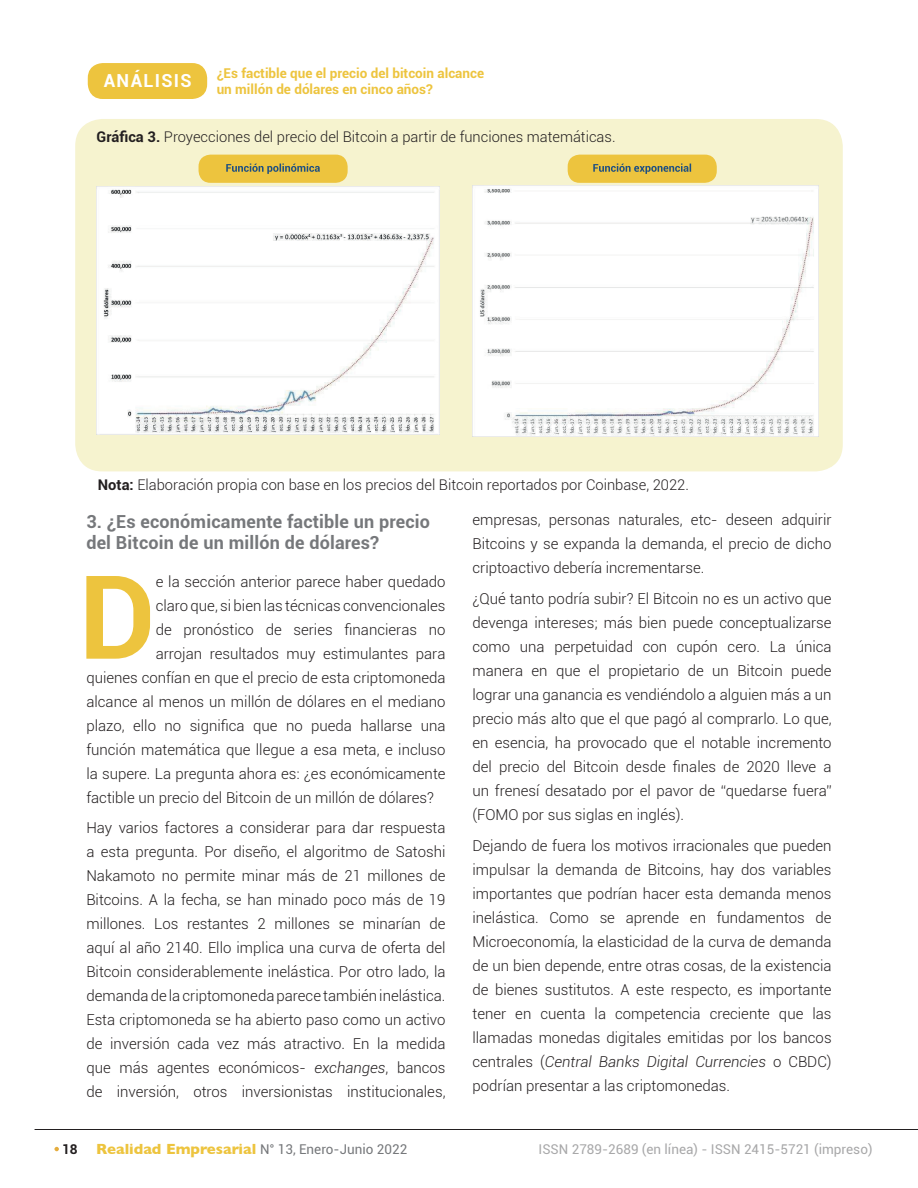
<style>
.page{position:relative;width:918px;height:1188px;background:#fff}
.page>*{position:absolute;margin:0;border:0;box-sizing:border-box;transform-origin:0 0}
.t1{font:700 116.25px "Roboto";color:#edc43e}
.t2{font:700 18px/21.6px "Roboto";letter-spacing:.01em;color:#76787b}
.t3{font:700 18px "Roboto";letter-spacing:.075em;color:#fff}
.t4{font:300 15px/24px "Roboto";color:#231f20;text-align:justify}
.t5{font:300 14.7px "Roboto";color:#231f20}
.t6{font:700 13.5px/16.2px "Roboto";color:#edc43e}
.t7{font:13.5px "Roboto";color:#a8a8a9}
.t8{font:13.5px "Roboto";color:#76787b}
.s1{font-weight:700}
.s2{font-style:italic}
.s3{font-weight:700;color:#231f20}
.s4{font-family:"Gill Sans";font-weight:700;font-size:15px;color:#edc43e}
</style>
<div class="page">
<svg style="left:54px;top:1147px;width:5px;height:4px"></svg>
<hr style="left:35px;top:1129px;width:883px;height:1px;background:#231f20">
<div style="left:88px;top:63px;width:119px;height:36px;background:#edc43e;border-radius:15px"></div>
<div style="left:75px;top:119px;width:768px;height:352px;background:#f6f3cf;border-radius:27px"></div>
<img style="left:97px;top:187px;width:342px;height:248px">
<img style="left:472px;top:185px;width:347px;height:251px">
<div style="left:199px;top:155px;width:149px;height:28px;background:#edc43e;border-radius:12px"></div>
<svg style="left:226px;top:164px;width:94px;height:10px"></svg>
<div style="left:568px;top:155px;width:149px;height:28px;background:#edc43e;border-radius:12px"></div>
<svg style="left:593px;top:164px;width:98px;height:10px"></svg>
<p class="t3" style="left:104px;top:68px;width:90px">ANÁLISIS</p>
<p class="t6" style="left:217px;top:64px;width:269px">¿Es factible que el precio del bitcoin alcance un millón de dólares en cinco años?</p>
<p class="t5" style="left:97px;top:126px;width:520px"><span class="s1">Gráfica 3.</span> Proyecciones del precio del Bitcoin a partir de funciones matemáticas.</p>
<p class="t5" style="left:98px;top:475px;width:593px"><span class="s1">Nota:</span> Elaboración propia con base en los precios del Bitcoin reportados por Coinbase, 2022.</p>
<p class="t2" style="left:86px;top:510px;width:345px">3. ¿Es económicamente factible un precio del Bitcoin de un millón de dólares?</p>
<h1 class="t1" style="left:79px;top:535px;width:78px">D</h1>
<p class="t4" style="left:156px;top:569px;width:291px">e la sección anterior parece haber quedado</p>
<p class="t4" style="left:156px;top:593px;width:291px">claro que, si bien las técnicas convencionales</p>
<p class="t4" style="left:156px;top:617px;width:291px">de pronóstico de series financieras no</p>
<p class="t4" style="left:156px;top:641px;width:291px">arrojan resultados muy estimulantes para</p>
<p class="t4" style="left:86px;top:665px;width:361px">quienes confían en que el precio de esta criptomoneda</p>
<p class="t4" style="left:86px;top:689px;width:361px">alcance al menos un millón de dólares en el mediano</p>
<p class="t4" style="left:86px;top:713px;width:361px">plazo, ello no significa que no pueda hallarse una</p>
<p class="t4" style="left:86px;top:737px;width:361px">función matemática que llegue a esa meta, e incluso</p>
<p class="t4" style="left:86px;top:761px;width:361px">la supere. La pregunta ahora es: ¿es económicamente</p>
<p class="t4" style="left:86px;top:785px;width:349px">factible un precio del Bitcoin de un millón de dólares?</p>
<p class="t4" style="left:86px;top:816px;width:361px">Hay varios factores a considerar para dar respuesta a esta pregunta. Por diseño, el algoritmo de Satoshi Nakamoto no permite minar más de 21 millones de Bitcoins. A la fecha, se han minado poco más de 19 millones. Los restantes 2 millones se minarían de aquí al año 2140. Ello implica una curva de oferta del Bitcoin considerablemente inelástica. Por otro lado, la demanda de la criptomoneda parece también inelástica.<br>Esta criptomoneda se ha abierto paso como un activo de inversión cada vez más atractivo. En la medida que más agentes económicos- <span class="s2">exchanges</span>, bancos de inversión, otros inversionistas institucionales,</p>
<p class="t8" style="left:62px;top:1140px;width:347px"><span class="s3">18</span> <span class="s4">Realidad Empresarial</span> N° 13, Enero-Junio 2022</p>
<p class="t4" style="left:473px;top:508px;width:361px">empresas, personas naturales, etc- deseen adquirir Bitcoins y se expanda la demanda, el precio de dicho criptoactivo debería incrementarse.</p>
<p class="t4" style="left:473px;top:586px;width:361px">¿Qué tanto podría subir? El Bitcoin no es un activo que devenga intereses; más bien puede conceptualizarse como una perpetuidad con cupón cero. La única manera en que el propietario de un Bitcoin puede lograr una ganancia es vendiéndolo a alguien más a un precio más alto que el que pagó al comprarlo. Lo que, en esencia, ha provocado que el notable incremento del precio del Bitcoin desde finales de 2020 lleve a un frenesí desatado por el pavor de “quedarse fuera” (FOMO por sus siglas en inglés).</p>
<p class="t4" style="left:473px;top:833px;width:361px">Dejando de fuera los motivos irracionales que pueden impulsar la demanda de Bitcoins, hay dos variables importantes que podrían hacer esta demanda menos inelástica. Como se aprende en fundamentos de Microeconomía, la elasticidad de la curva de demanda de un bien depende, entre otras cosas, de la existencia de bienes sustitutos. A este respecto, es importante tener en cuenta la competencia creciente que las llamadas monedas digitales emitidas por los bancos centrales (<span class="s2">Central Banks Digital Currencies</span> o CBDC) podrían presentar a las criptomonedas.</p>
<p class="t7" style="left:539px;top:1140px;width:335px">ISSN 2789-2689 (en línea) - ISSN 2415-5721 (impreso)</p>
</div>
